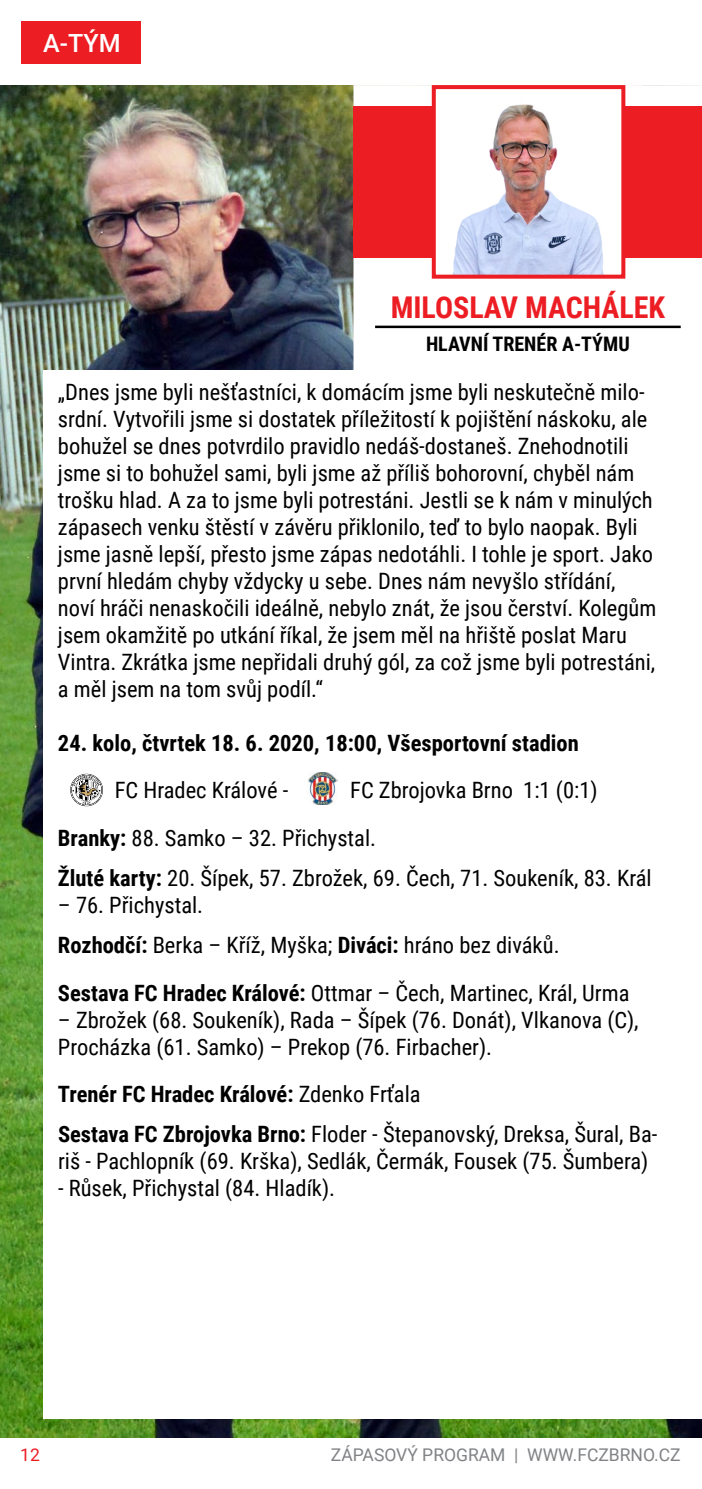
<style>
.page{position:relative;width:702px;height:1489px;background:#fff}
.page>*{position:absolute;margin:0;border:0;box-sizing:border-box;transform-origin:0 0}
.t1{font:700 30px "Roboto Condensed";color:#ed1d24}
.t2{font:500 25px "Roboto";color:#fff}
.t3{font:22.5px/27px "Roboto Condensed";color:#000}
.t4{font:700 22.5px "Roboto Condensed";color:#000}
.t5{font:700 20px "Roboto Condensed";color:#000}
.t6{font:17.5px "Roboto";color:#808285}
.t7{font:17.5px "Roboto";color:#ed1d24}
.s1{font-weight:700}
</style>
<div class="page">
<div style="left:21px;top:21px;width:120px;height:43px;background:#ed1d24"></div>
<img style="left:0;top:85px;width:702px;height:1351px">
<div style="left:353px;top:85px;width:349px;height:1332px;background:#fff;border:2px solid #fff"></div>
<div style="left:353px;top:106px;width:349px;height:151px;background:#ed1d24"></div>
<img style="left:437px;top:104px;width:183px;height:170px">
<div style="left:432px;top:85px;width:193px;height:194px;border:4px solid #ed1d24"></div>
<hr style="left:375px;top:325px;width:305px;height:3px;background:#000">
<div style="left:44px;top:370px;width:658px;height:1047px;background:#fff"></div>
<img style="left:308px;top:772px;width:29px;height:32px">
<svg style="left:70px;top:773px;width:33px;height:33px"></svg>
<p class="t2" style="left:43px;top:26px;width:79px">A-TÝM</p>
<h1 class="t1" style="left:390px;top:287px;width:276px">MILOSLAV MACHÁLEK</h1>
<p class="t5" style="left:426px;top:330px;width:205px">HLAVNÍ TRENÉR A-TÝMU</p>
<p class="t3" style="left:58px;top:377px;width:599px">„Dnes jsme byli nešťastníci, k domácím jsme byli neskutečně milo&shy;srdní. Vytvořili jsme si dostatek příležitostí k pojištění náskoku, ale bohužel se dnes potvrdilo pravidlo nedáš-dostaneš. Znehodnotili jsme si to bohužel sami, byli jsme až příliš bohorovní, chyběl nám trošku hlad. A za to jsme byli potrestáni. Jestli se k nám v minulých zápasech venku štěstí v závěru přiklonilo, teď to bylo naopak. Byli jsme jasně lepší, přesto jsme zápas nedotáhli. I tohle je sport. Jako první hledám chyby vždycky u sebe. Dnes nám nevyšlo střídání, noví hráči nenaskočili ideálně, nebylo znát, že jsou čerství. Kolegům jsem okamžitě po utkání říkal, že jsem měl na hřiště poslat Maru Vintra. Zkrátka jsme nepřidali druhý gól, za což jsme byli potrestáni, a měl jsem na tom svůj podíl.“</p>
<p class="t4" style="left:58px;top:727px;width:522px">24. kolo, čtvrtek 18. 6. 2020, 18:00, Všesportovní stadion</p>
<p class="t3" style="left:115px;top:776px;width:175px">FC Hradec Králové -</p>
<p class="t3" style="left:58px;top:765px;width:541px;line-height:47.5px;text-indent:292px">FC Zbrojovka Brno 1:1 (0:1)<br><span class="s1">Branky:</span> 88. Samko – 32. Přichystal.</p>
<p class="t3" style="left:58px;top:863px;width:595px"><span class="s1">Žluté karty:</span> 20. Šípek, 57. Zbrožek, 69. Čech, 71. Soukeník, 83. Král</p>
<p class="t3" style="left:58px;top:884px;width:503px;line-height:40px">– 76. Přichystal.<br><span class="s1">Rozhodčí:</span> Berka – Kříž, Myška; <span class="s1">Diváci:</span> hráno bez diváků.</p>
<p class="t3" style="left:58px;top:978px;width:573px"><span class="s1">Sestava FC Hradec Králové:</span> Ottmar – Čech, Martinec, Král, Urma</p>
<p class="t3" style="left:58px;top:1005px;width:582px">– Zbrožek (68. Soukeník), Rada – Šípek (76. Donát), Vlkanova (C),<br>Procházka (61. Samko) – Prekop (76. Firbacher).</p>
<p class="t3" style="left:58px;top:1073px;width:601px;line-height:40px"><span class="s1">Trenér FC Hradec Králové:</span> Zdenko Frťala<br><span class="s1">Sestava FC Zbrojovka Brno:</span> Floder - Štepanovský, Dreksa, Šural, Ba-</p>
<p class="t3" style="left:58px;top:1146px;width:592px">riš - Pachlopník (69. Krška), Sedlák, Čermák, Fousek (75. Šumbera)</p>
<p class="t3" style="left:58px;top:1173px;width:279px">- Růsek, Přichystal (84. Hladík).</p>
<p class="t7" style="left:20px;top:1442px;width:21px">12</p>
<p class="t6" style="left:331px;top:1442px;width:351px">ZÁPASOVÝ PROGRAM | WWW.FCZBRNO.CZ</p>
</div>
